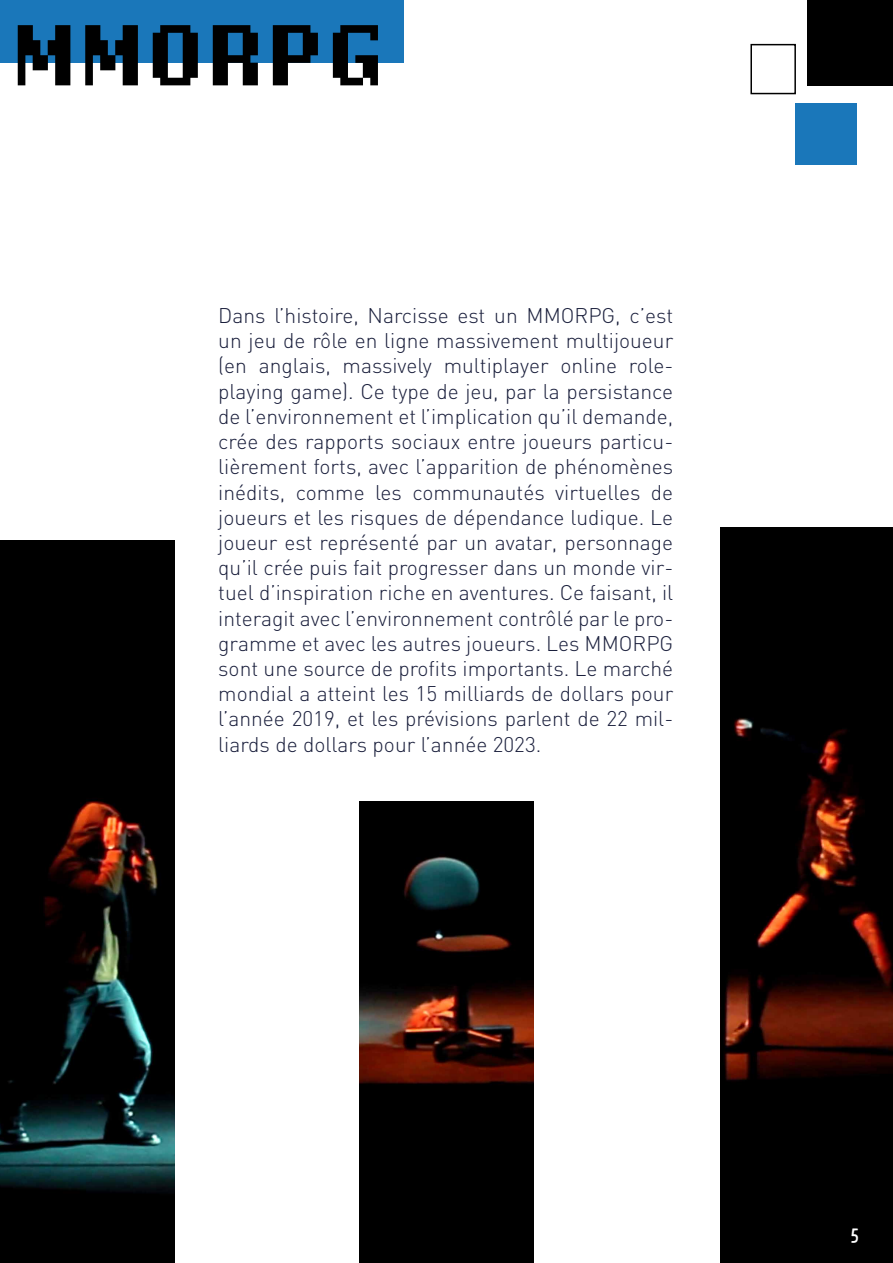
<style>
.page{position:relative;width:893px;height:1263px;background:#fff}
.page>*{position:absolute;margin:0;border:0;box-sizing:border-box;transform-origin:0 0}
.t1{font:700 90px "Lo Res 12 OT";color:#000}
.t2{font:300 21px/25.2px "DIN";color:#1a1f3c;text-align:justify}
.t3{font:21px "Tomarik Poster";color:#fff}
</style>
<div class="page">
<div style="left:0;top:0;width:404px;height:62px;background:#1a77ba"></div>
<img style="left:0;top:540px;width:174px;height:723px">
<img style="left:359px;top:801px;width:175px;height:462px">
<img style="left:721px;top:527px;width:172px;height:736px">
<div style="left:808px;top:0;width:85px;height:85px;background:#000"></div>
<div style="left:795px;top:103px;width:61px;height:62px;background:#1a77ba"></div>
<div style="left:750px;top:44px;width:46px;height:50px;border:2px solid #000"></div>
<h1 class="t1" style="left:10px;top:-5px;width:377px">MMORPG</h1>
<p class="t2" style="left:218px;top:303px;width:456px">Dans l’histoire, Narcisse est un MMORPG, c’est un jeu de rôle en ligne massivement multijoueur (en anglais, massively multiplayer online role&shy;playing game). Ce type de jeu, par la persistance de l’environnement et l’implication qu’il demande, crée des rapports sociaux entre joueurs particu&shy;lièrement forts, avec l’apparition de phénomènes inédits, comme les communautés virtuelles de joueurs et les risques de dépendance ludique. Le joueur est représenté par un avatar, personnage qu’il crée puis fait progresser dans un monde vir&shy;tuel d’inspiration riche en aventures. Ce faisant, il interagit avec l’environnement contrôlé par le pro&shy;gramme et avec les autres joueurs. Les MMORPG sont une source de profits importants. Le marché mondial a atteint les 15 milliards de dollars pour l’année 2019, et les prévisions parlent de 22 mil&shy;liards de dollars pour l’année 2023.</p>
<p class="t3" style="left:850px;top:1220px;width:10px">5</p>
</div>
